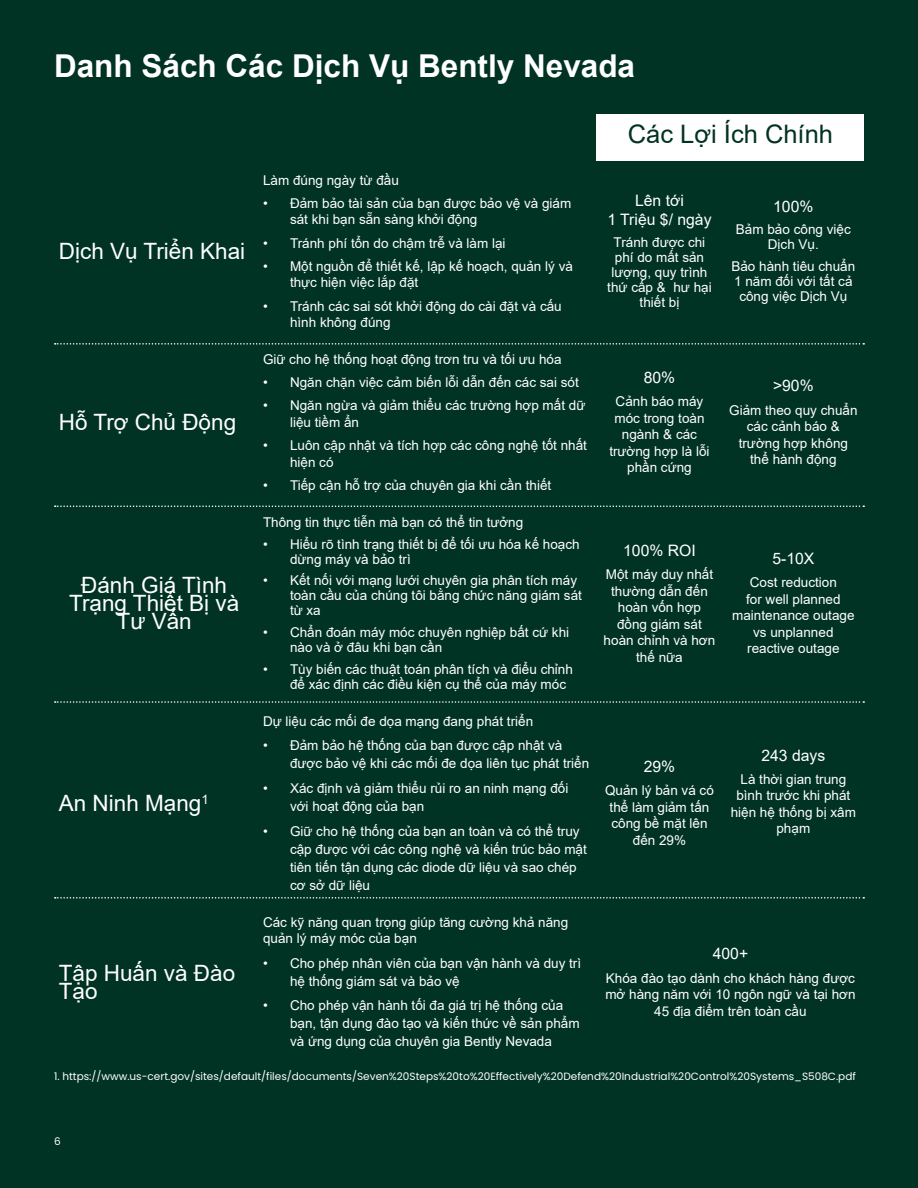
<style>
.page{position:relative;width:918px;height:1188px;background:#003323}
.page>*{position:absolute;margin:0;border:0;box-sizing:border-box;transform-origin:0 0}
._21pt-subhead{font:700 31.5px "Arial";color:#fff}
.t1{font:25.5px "Arial";color:#003323}
.t2{font:22.5px/18px "Arial";color:#fff;text-align:center}
.t3{font:15.75px/18.9px "Arial";color:#fff;text-align:center}
.t4{font:13.5px/16.5px "Arial";color:#fff}
.t5{font:10.5px "Poppins";color:#fff}
</style>
<div class="page">
<div style="left:597px;top:115px;width:267px;height:46px;background:#fff"></div>
<svg style="left:55px;top:343px;width:809px;height:2px"></svg>
<svg style="left:55px;top:506px;width:809px;height:1px"></svg>
<svg style="left:55px;top:701px;width:809px;height:2px"></svg>
<svg style="left:55px;top:897px;width:809px;height:2px"></svg>
<p class="_21pt-subhead" style="left:54px;top:44px;width:583px">Danh Sách Các Dịch Vụ Bently Nevada</p>
<p class="t2" style="left:59px;top:242px;width:188px">Dịch Vụ Triển Khai</p>
<p class="t2" style="left:59px;top:413px;width:179px">Hỗ Trợ Chủ Động</p>
<p class="t2" style="left:69px;top:576px;width:172px">Đánh Giá Tình<br>Trạng Thiết Bị và<br>Tư Vấn</p>
<p class="t2" style="left:59px;top:794px;width:151px">An Ninh Mạng<sup>1</sup></p>
<p class="t2" style="left:59px;top:964px;width:178px;text-align:left">Tập Huấn và Đào<br>Tạo</p>
<p class="t4" style="left:263px;top:172px;width:137px">Làm đúng ngày từ đầu</p>
<p class="t4" style="left:290px;top:195px;width:283px;text-indent:-27px">• Đảm bảo tài sản của bạn được bảo vệ và giám sát khi bạn sẵn sàng khởi động</p>
<p class="t4" style="left:263px;top:235px;width:244px">• Tránh phí tổn do chậm trễ và làm lại</p>
<p class="t4" style="left:290px;top:258px;width:284px;text-indent:-27px">• Một nguồn để thiết kế, lập kế hoạch, quản lý và thực hiện việc lắp đặt</p>
<p class="t4" style="left:290px;top:298px;width:273px;text-indent:-27px">• Tránh các sai sót khởi động do cài đặt và cấu hình không đúng</p>
<p class="t4" style="left:263px;top:351px;width:300px">Giữ cho hệ thống hoạt động trơn tru và tối ưu hóa</p>
<p class="t4" style="left:263px;top:374px;width:317px">• Ngăn chặn việc cảm biến lỗi dẫn đến các sai sót</p>
<p class="t4" style="left:290px;top:397px;width:297px;text-indent:-27px">• Ngăn ngừa và giảm thiểu các trường hợp mất dữ liệu tiềm ẩn</p>
<p class="t4" style="left:290px;top:437px;width:299px;text-indent:-27px">• Luôn cập nhật và tích hợp các công nghệ tốt nhất hiện có</p>
<p class="t4" style="left:263px;top:477px;width:290px">• Tiếp cận hỗ trợ của chuyên gia khi cần thiết</p>
<p class="t4" style="left:263px;top:514px;width:262px">Thông tin thực tiễn mà bạn có thể tin tưởng</p>
<p class="t4" style="left:290px;top:536px;width:291px;line-height:15px;text-indent:-27px">• Hiểu rõ tình trạng thiết bị để tối ưu hóa kế hoạch dừng máy và bảo trì</p>
<p class="t4" style="left:290px;top:573px;width:293px;line-height:15px;text-indent:-27px">• Kết nối với mạng lưới chuyên gia phân tích máy toàn cầu của chúng tôi bằng chức năng giám sát từ xa</p>
<p class="t4" style="left:290px;top:625px;width:281px;line-height:15px;text-indent:-27px">• Chẩn đoán máy móc chuyên nghiệp bất cứ khi nào và ở đâu khi bạn cần</p>
<p class="t4" style="left:290px;top:661px;width:284px;line-height:15px;text-indent:-27px">• Tùy biến các thuật toán phân tích và điểu chỉnh để xác định các điều kiện cụ thể của máy móc</p>
<p class="t4" style="left:263px;top:713px;width:272px">Dự liệu các mối đe dọa mạng đang phát triển</p>
<p class="t4" style="left:290px;top:737px;width:301px;line-height:18px;text-indent:-27px">• Đảm bảo hệ thống của bạn được cập nhật và được bảo vệ khi các mối đe dọa liên tục phát triển</p>
<p class="t4" style="left:290px;top:779px;width:280px;line-height:18px;text-indent:-27px">• Xác định và giảm thiểu rủi ro an ninh mạng đối với hoạt động của bạn</p>
<p class="t4" style="left:290px;top:822px;width:298px;line-height:18px;text-indent:-27px">• Giữ cho hệ thống của bạn an toàn và có thể truy cập được với các công nghệ và kiến trúc bảo mật tiên tiến tận dụng các diode dữ liệu và sao chép cơ sở dữ liệu</p>
<p class="t4" style="left:263px;top:914px;width:307px">Các kỹ năng quan trọng giúp tăng cường khả năng quản lý máy móc của bạn</p>
<p class="t4" style="left:290px;top:954px;width:293px;line-height:18px;text-indent:-27px">• Cho phép nhân viên của bạn vận hành và duy trì hệ thống giám sát và bảo vệ</p>
<p class="t4" style="left:290px;top:997px;width:291px;line-height:18px;text-indent:-27px">• Cho phép vận hành tối đa giá trị hệ thống của bạn, tận dụng đào tạo và kiến thức về sản phẩm và ứng dụng của chuyên gia Bently Nevada</p>
<p class="t1" style="left:628px;top:117px;width:207px">Các Lợi Ích Chính</p>
<p class="t3" style="left:607px;top:191px;width:106px">Lên tới<br>1 Triệu $/ ngày</p>
<p class="t4" style="left:607px;top:235px;width:106px;line-height:15px;text-align:center">Tránh được chi phí do mất sản lượng, quy trình thứ cấp &amp; hư hại thiết bị</p>
<p class="t3" style="left:773px;top:197px;width:42px">100%</p>
<p class="t4" style="left:736px;top:222px;width:116px;line-height:15px;text-align:center">Bảm bảo công việc<br>Dịch Vụ.</p>
<p class="t4" style="left:731px;top:259px;width:125px;line-height:15px;text-align:center">Bảo hành tiêu chuẩn<br>1 năm đối với tất cả công việc Dịch Vụ</p>
<p class="t3" style="left:644px;top:368px;width:33px">80%</p>
<p class="t4" style="left:609px;top:393px;width:102px;text-align:center">Cảnh báo máy móc trong toàn ngành &amp; các trường hợp là lỗi phần cứng</p>
<p class="t3" style="left:773px;top:376px;width:42px">&gt;90%</p>
<p class="t4" style="left:729px;top:402px;width:130px;text-align:center">Giảm theo quy chuẩn các cảnh báo &amp; trường hợp không thể hành động</p>
<p class="t3" style="left:623px;top:541px;width:74px">100% ROI</p>
<p class="t4" style="left:604px;top:566px;width:113px;text-align:center">Một máy duy nhất thường dẫn đến hoàn vốn hợp đồng giám sát hoàn chỉnh và hơn thế nữa</p>
<p class="t3" style="left:772px;top:549px;width:44px">5-10X</p>
<p class="t4" style="left:732px;top:574px;width:124px;text-align:center">Cost reduction<br>for well planned maintenance outage vs unplanned reactive outage</p>
<p class="t3" style="left:644px;top:757px;width:33px">29%</p>
<p class="t4" style="left:605px;top:782px;width:110px;text-align:center">Quản lý bản vá có thể làm giảm tấn công bề mặt lên đến 29%</p>
<p class="t3" style="left:761px;top:746px;width:65px">243 days</p>
<p class="t4" style="left:731px;top:771px;width:127px;text-align:center">Là thời gian trung bình trước khi phát hiện hệ thống bị xâm phạm</p>
<p class="t3" style="left:713px;top:944px;width:37px">400+</p>
<p class="t4" style="left:605px;top:969px;width:252px;text-align:center">Khóa đào tạo dành cho khách hàng được mở hàng năm với 10 ngôn ngữ và tại hơn<br>45 địa điểm trên toàn cầu</p>
<p class="t5" style="left:54px;top:1070px;width:803px">1. https://www.us-cert.gov/sites/default/files/documents/Seven%20Steps%20to%20Effectively%20Defend%20Industrial%20Control%20Systems_S508C.pdf</p>
<p class="t5" style="left:54px;top:1135px;width:8px">6</p>
</div>
